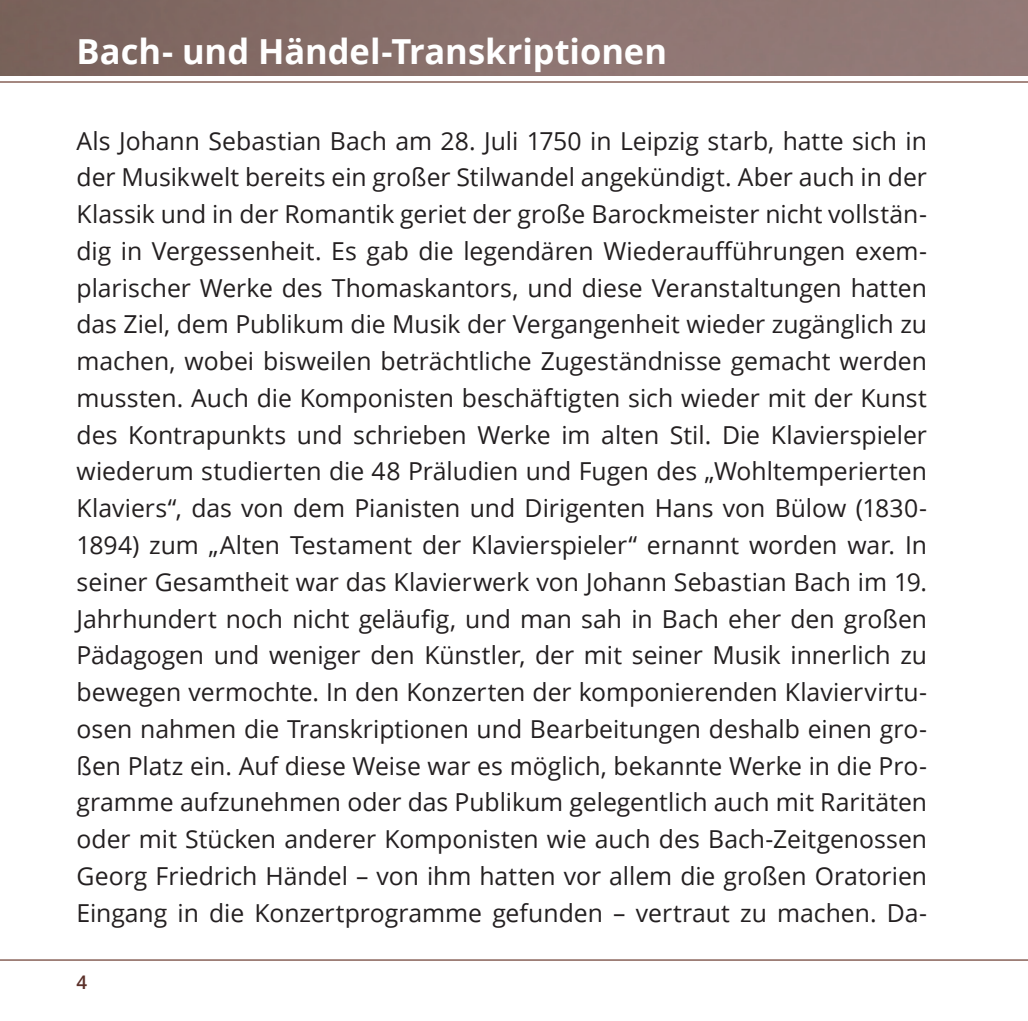
<style>
.page{position:relative;width:1028px;height:1021px;background:#fff}
.page>*{position:absolute;margin:0;border:0;box-sizing:border-box;transform-origin:0 0}
.t1{font:700 34.5px "Open Sans";color:#fff}
.t2{font:24.6px/36.9px "Open Sans";color:#231f20;text-align:justify}
.t3{font:600 18.6px "Open Sans";color:#5c312a}
</style>
<div class="page">
<hr style="left:0;top:959px;width:1028px;height:1px;background:#886158">
<hr style="left:0;top:81px;width:1028px;height:2px;background:#886158">
<img style="left:0;top:0;width:1028px;height:75px">
<h1 class="t1" style="left:77px;top:27px;width:592px">Bach- und Händel-Transkriptionen</h1>
<p class="t2" style="left:77px;top:121px;width:852px">Als Johann Sebastian Bach am 28. Juli 1750 in Leipzig starb, hatte sich in der Musikwelt bereits ein großer Stilwandel angekündigt. Aber auch in der Klassik und in der Romantik geriet der große Barockmeister nicht vollstän&shy;dig in Vergessenheit. Es gab die legendären Wiederaufführungen exem&shy;plarischer Werke des Thomaskantors, und diese Veranstaltungen hatten das Ziel, dem Publikum die Musik der Vergangenheit wieder zugänglich zu machen, wobei bisweilen beträchtliche Zugeständnisse gemacht werden mussten. Auch die Komponisten beschäftigten sich wieder mit der Kunst des Kontrapunkts und schrieben Werke im alten Stil. Die Klavierspieler wiederum studierten die 48 Präludien und Fugen des „Wohltemperierten Klaviers“, das von dem Pianisten und Dirigenten Hans von Bülow (1830- 1894) zum „Alten Testament der Klavierspieler“ ernannt worden war. In seiner Gesamtheit war das Klavierwerk von Johann Sebastian Bach im 19.<br>Jahrhundert noch nicht geläufig, und man sah in Bach eher den großen Pädagogen und weniger den Künstler, der mit seiner Musik innerlich zu bewegen vermochte. In den Konzerten der komponierenden Klaviervirtu&shy;osen nahmen die Transkriptionen und Bearbeitungen deshalb einen gro&shy;ßen Platz ein. Auf diese Weise war es möglich, bekannte Werke in die Pro&shy;gramme aufzunehmen oder das Publikum gelegentlich auch mit Raritäten oder mit Stücken anderer Komponisten wie auch des Bach-Zeitgenossen Georg Friedrich Händel – von ihm hatten vor allem die großen Oratorien Eingang in die Konzertprogramme gefunden – vertraut zu machen. Da-</p>
<p class="t3" style="left:77px;top:969px;width:12px">4</p>
</div>
